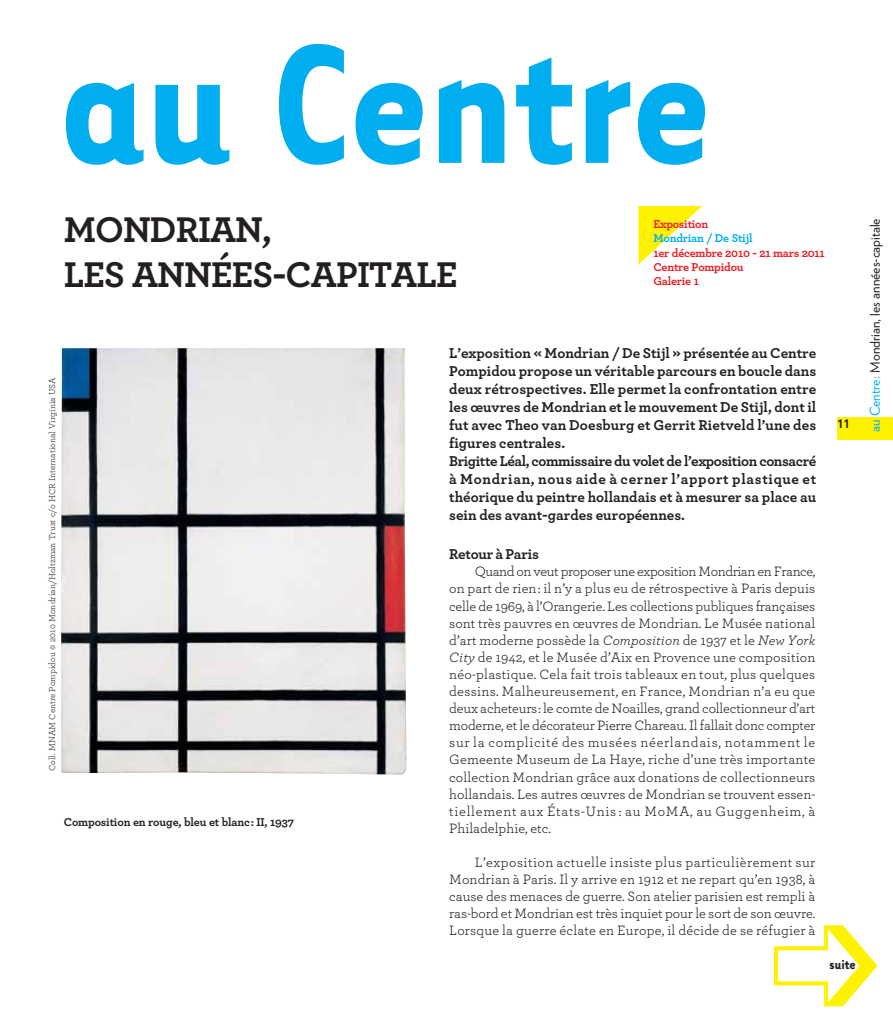
<style>
.page{position:relative;width:893px;height:1020px;background:#fff}
.page>*{position:absolute;margin:0;border:0;box-sizing:border-box;transform-origin:0 0}
.t1{font:700 195px "Tarzana Narrow";color:#00aeef}
.t2{font:700 37.5px/45px "Archer";letter-spacing:-.025em;color:#231f20}
.t3{font:700 15px/18px "Archer";color:#231f20}
.t4{font:700 15px "Tarzana Narrow";color:#231f20}
.t5{font:14.25px/17.1px "Archer";letter-spacing:.015em;color:#231f20;text-align:justify}
.t6{font:13.5px "Verlag";color:#231f20}
.t7{font:700 12px/14.4px "Archer";letter-spacing:-.02em;color:#ed1c24}
.t8{font:700 12px "Archer";letter-spacing:-.015em;color:#231f20}
.t9{font:700 12px "Archer";letter-spacing:-.02em;color:#00aeef}
.t10{font:700 12px "DIN";color:#231f20}
.t11{font:9px "Archer";color:#231f20}
.s1{font-style:italic}
.s2{color:#00aeef}
</style>
<div class="page">
<div style="left:837px;top:417px;width:55px;height:22px;background:#fff200"></div>
<img style="left:61px;top:348px;width:345px;height:427px">
<svg style="left:638px;top:206px;width:64px;height:59px"></svg>
<h1 class="t1" style="left:59px;top:39px;width:653px">au Centre</h1>
<h2 class="t2" style="left:64px;top:210px;width:395px">MONDRIAN,<br>LES ANNÉES-CAPITALE</h2>
<p class="t7" style="left:653px;top:217px;width:56px">Exposition</p>
<p class="t9" style="left:653px;top:234px;width:101px">Mondrian / De Stijl</p>
<p class="t7" style="left:653px;top:246px;width:173px">1er décembre 2010 - 21 mars 2011<br>Centre Pompidou<br>Galerie 1</p>
<p class="t11" style="left:49px;top:771px;width:395px;rotate:-90deg">Coll. MNAM Centre Pompidou © 2010 Mondrian/Holtzman Trust c/o HCR International Virginia USA</p>
<p class="t8" style="left:64px;top:817px;width:232px">Composition en rouge, bleu et blanc: II, 1937</p>
<p class="t3" style="left:449px;top:345px;width:368px">L’exposition « Mondrian / De Stijl » présentée au Centre Pompidou propose un véritable parcours en boucle dans deux rétrospectives. Elle permet la confrontation entre les œuvres de Mondrian et le mouvement De Stijl, dont il fut avec Theo van Doesburg et Gerrit Rietveld l’une des figures centrales.<br>Brigitte Léal, commissaire du volet de l’exposition consacré à Mondrian, nous aide à cerner l’apport plastique et théorique du peintre hollandais et à mesurer sa place au sein des avant-gardes européennes.</p>
<p class="t3" style="left:449px;top:546px;width:91px">Retour à Paris</p>
<p class="t5" style="left:449px;top:564px;width:368px;text-indent:26px">Quand on veut proposer une exposition Mondrian en France, on part de rien: il n’y a plus eu de rétrospective à Paris depuis celle de 1969, à l’Orangerie. Les collections publiques françaises sont très pauvres en œuvres de Mondrian. Le Musée national d’art moderne possède la <span class="s1">Composition</span> de 1937 et le <span class="s1">New York City</span> de 1942, et le Musée d’Aix en Provence une composition néo-plastique. Cela fait trois tableaux en tout, plus quelques dessins. Malheureusement, en France, Mondrian n’a eu que deux acheteurs: le comte de Noailles, grand collectionneur d’art moderne, et le décorateur Pierre Chareau. Il fallait donc compter sur la complicité des musées néerlandais, notamment le Gemeente Museum de La Haye, riche d’une très importante collection Mondrian grâce aux donations de collectionneurs hollandais. Les autres œuvres de Mondrian se trouvent essen&shy;tiellement aux États-Unis : au MoMA, au Guggenheim, à Philadelphie, etc.</p>
<p class="t5" style="left:449px;top:855px;width:367px;text-indent:26px">L’exposition actuelle insiste plus particulièrement sur Mondrian à Paris. Il y arrive en 1912 et ne repart qu’en 1938, à cause des menaces de guerre. Son atelier parisien est rempli à ras-bord et Mondrian est très inquiet pour le sort de son œuvre.<br>Lorsque la guerre éclate en Europe, il décide de se réfugier à</p>
<p class="t10" style="left:837px;top:416px;width:15px">11</p>
<p class="t4" style="left:829px;top:959px;width:28px">suite</p>
<p class="t6" style="left:869px;top:432px;width:215px;rotate:-90deg"><span class="s2">au Centre:</span> Mondrian, les années-capitale</p>
</div>
